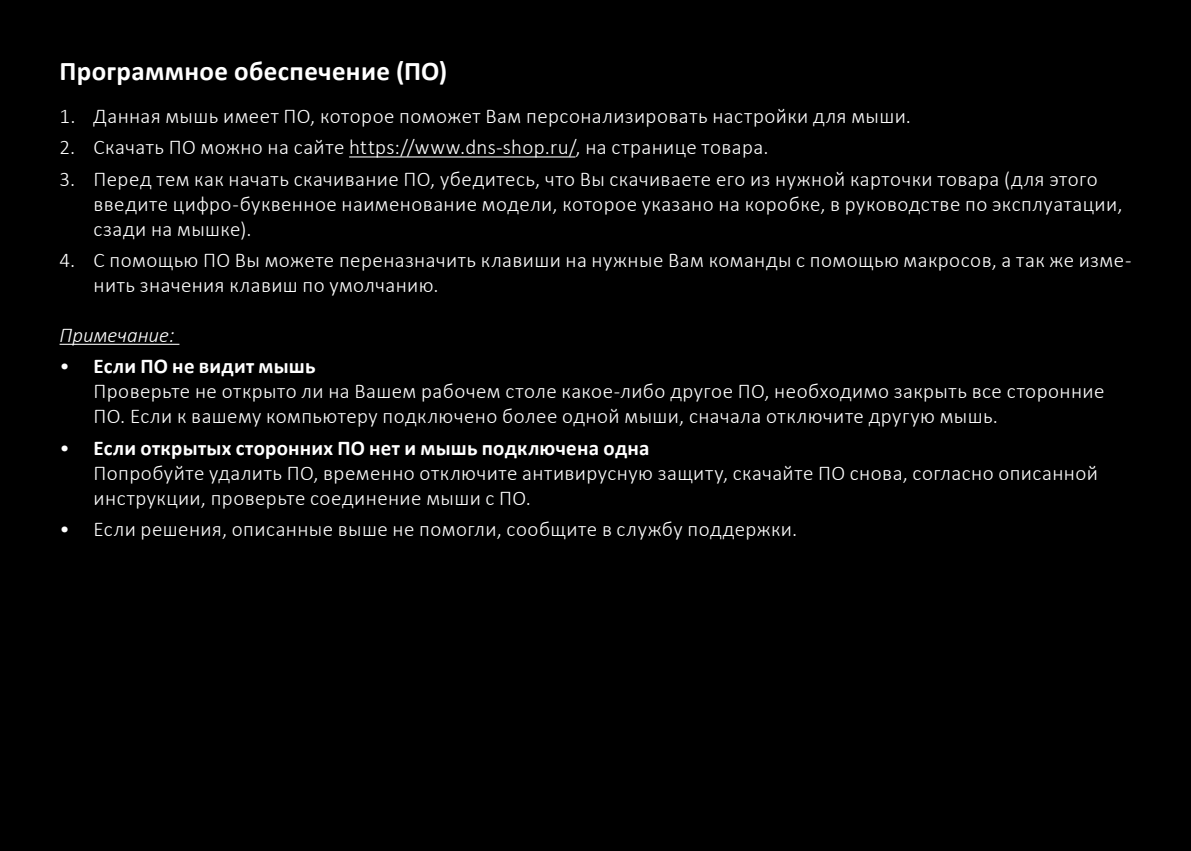
<style>
.page{position:relative;width:1191px;height:851px;background:#fff}
.page>*{position:absolute;margin:0;border:0;box-sizing:border-box;transform-origin:0 0}
.Заголовок_H2{font:700 27px "Calibri";letter-spacing:.015em;color:#fff}
.t1{font:300 21px/25.2px "Calibri";letter-spacing:.02em;color:#fff}
.Примечание{font:italic 300 21px "Calibri";color:#fff}
.s1{font-weight:700}
</style>
<div class="page">
<div style="left:0;top:0;width:1191px;height:850px;background:#000"></div>
<hr style="left:349px;top:156px;width:226px;height:1px;background:#fff">
<hr style="left:60px;top:344px;width:119px;height:1px;background:#fff">
<p class="Заголовок_H2" style="left:60px;top:52px;width:389px">Программное обеспечение (ПО)</p>
<p class="t1" style="left:60px;top:103px;width:853px">1. Данная мышь имеет ПО, которое поможет Вам персонализировать настройки для мыши.</p>
<p class="t1" style="left:60px;top:134px;width:710px">2. Скачать ПО можно на сайте https://www.dns-shop.ru/, на странице товара.</p>
<p class="t1" style="left:94px;top:166px;width:1030px;text-indent:-34px">3. Перед тем как начать скачивание ПО, убедитесь, что Вы скачиваете его из нужной карточки товара (для этого введите цифро-буквенное наименование модели, которое указано на коробке, в руководстве по эксплуатации, сзади на мышке).</p>
<p class="t1" style="left:94px;top:247px;width:1039px;text-indent:-34px">4. С помощью ПО Вы можете переназначить клавиши на нужные Вам команды с помощью макросов, а так же изме&shy;нить значения клавиш по умолчанию.</p>
<p class="Примечание" style="left:60px;top:321px;width:117px">Примечание:</p>
<p class="t1" style="left:94px;top:353px;width:1012px;text-indent:-34px">• <span class="s1">Если ПО не видит мышь<br></span>Проверьте не открыто ли на Вашем рабочем столе какое-либо другое ПО, необходимо закрыть все сторонние<br>ПО. Если к вашему компьютеру подключено более одной мыши, сначала отключите другую мышь.</p>
<p class="t1" style="left:94px;top:434px;width:1006px;text-indent:-34px">• <span class="s1">Если открытых сторонних ПО нет и мышь подключена одна<br></span>Попробуйте удалить ПО, временно отключите антивирусную защиту, скачайте ПО снова, согласно описанной инструкции, проверьте соединение мыши с ПО.</p>
<p class="t1" style="left:60px;top:516px;width:739px">• Если решения, описанные выше не помогли, сообщите в службу поддержки.</p>
</div>
